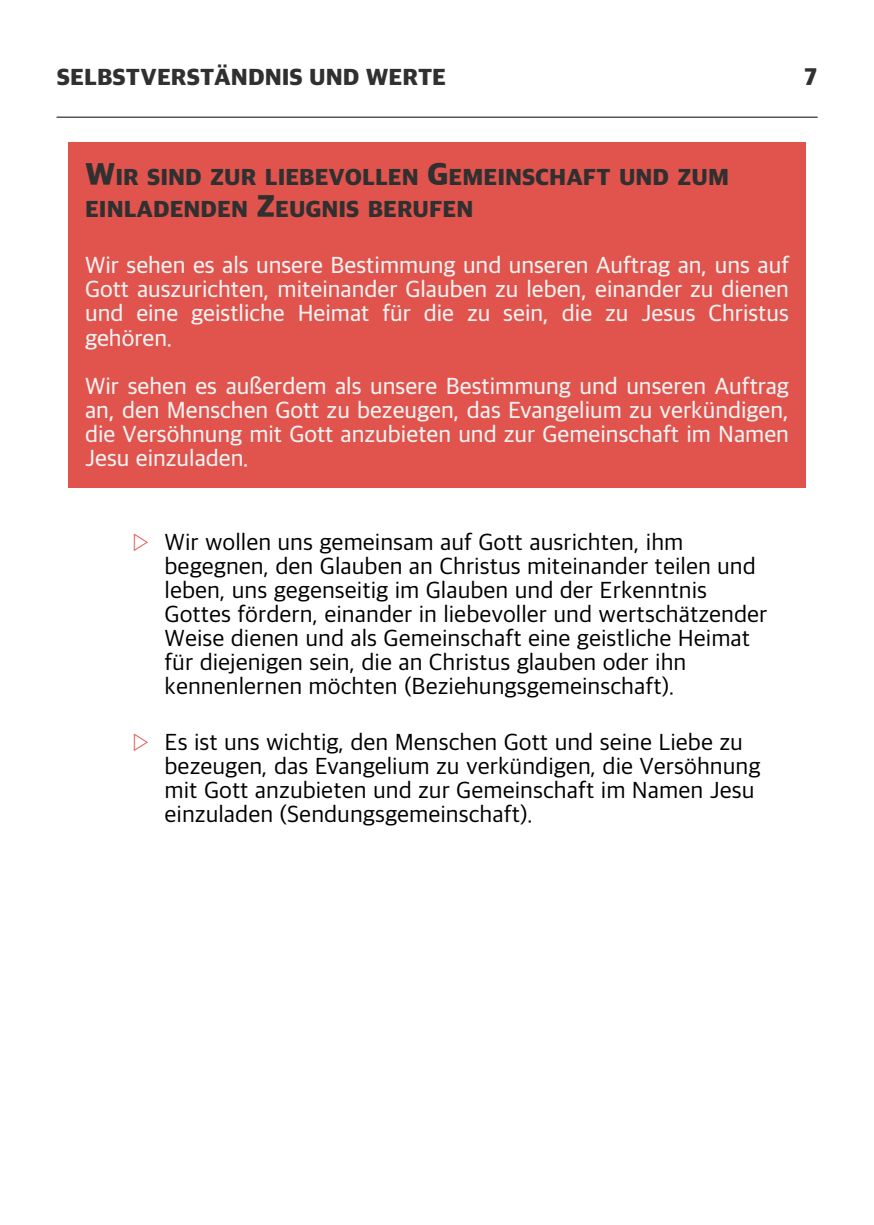
<style>
.page{position:relative;width:874px;height:1225px;background:#fff}
.page>*{position:absolute;margin:0;border:0;box-sizing:border-box;transform-origin:0 0}
.t1{font:24px/24px "Apple SD Gothic Neo";color:#000}
.t2{font:500 24px/24px "Apple SD Gothic Neo";color:#f2f2f2;text-align:justify}
.t3{font:800 24px "Apple SD Gothic Neo";color:#303030}
.t4{font:800 23.8px/32px "Apple SD Gothic Neo";color:#303030}
.s1{font-size:32px}
.s2{color:#e0544d}
</style>
<div class="page">
<div style="left:68px;top:142px;width:737px;height:345px;background:#e0544d"></div>
<hr style="left:57px;top:117px;width:759px;height:1px;background:#000">
<p class="t3" style="left:57px;top:65px;width:390px">SELBSTVERSTÄNDNIS UND WERTE</p>
<p class="t3" style="left:803px;top:65px;width:15px">7</p>
<p class="t4" style="left:85px;top:163px;width:645px"><span class="s1">W</span>IR SIND ZUR LIEBEVOLLEN <span class="s1">G</span>EMEINSCHAFT UND ZUM<br>EINLADENDEN <span class="s1">Z</span>EUGNIS BERUFEN</p>
<p class="t2" style="left:85px;top:255px;width:705px">Wir sehen es als unsere Bestimmung und unseren Auftrag an, uns auf Gott auszurichten, miteinander Glauben zu leben, einander zu dienen und eine geistliche Heimat für die zu sein, die zu Jesus Christus gehören.</p>
<p class="t2" style="left:85px;top:375px;width:705px">Wir sehen es außerdem als unsere Bestimmung und unseren Auftrag an, den Menschen Gott zu bezeugen, das Evangelium zu verkündigen, die Versöhnung mit Gott anzubieten und zur Gemeinschaft im Namen Jesu einzuladen.</p>
<p class="t1" style="left:164px;top:531px;width:604px;text-indent:-34px"><span class="s2">▷</span> Wir wollen uns gemeinsam auf Gott ausrichten, ihm begegnen, den Glauben an Christus miteinander teilen und leben, uns gegenseitig im Glauben und der Erkenntnis Gottes fördern, einander in liebevoller und wertschätzender Weise dienen und als Gemeinschaft eine geistliche Heimat für diejenigen sein, die an Christus glauben oder ihn kennenlernen möchten (Beziehungsgemeinschaft).</p>
<p class="t1" style="left:164px;top:731px;width:597px;text-indent:-34px"><span class="s2">▷</span> Es ist uns wichtig, den Menschen Gott und seine Liebe zu bezeugen, das Evangelium zu verkündigen, die Versöhnung mit Gott anzubieten und zur Gemeinschaft im Namen Jesu einzuladen (Sendungsgemeinschaft).</p>
</div>
